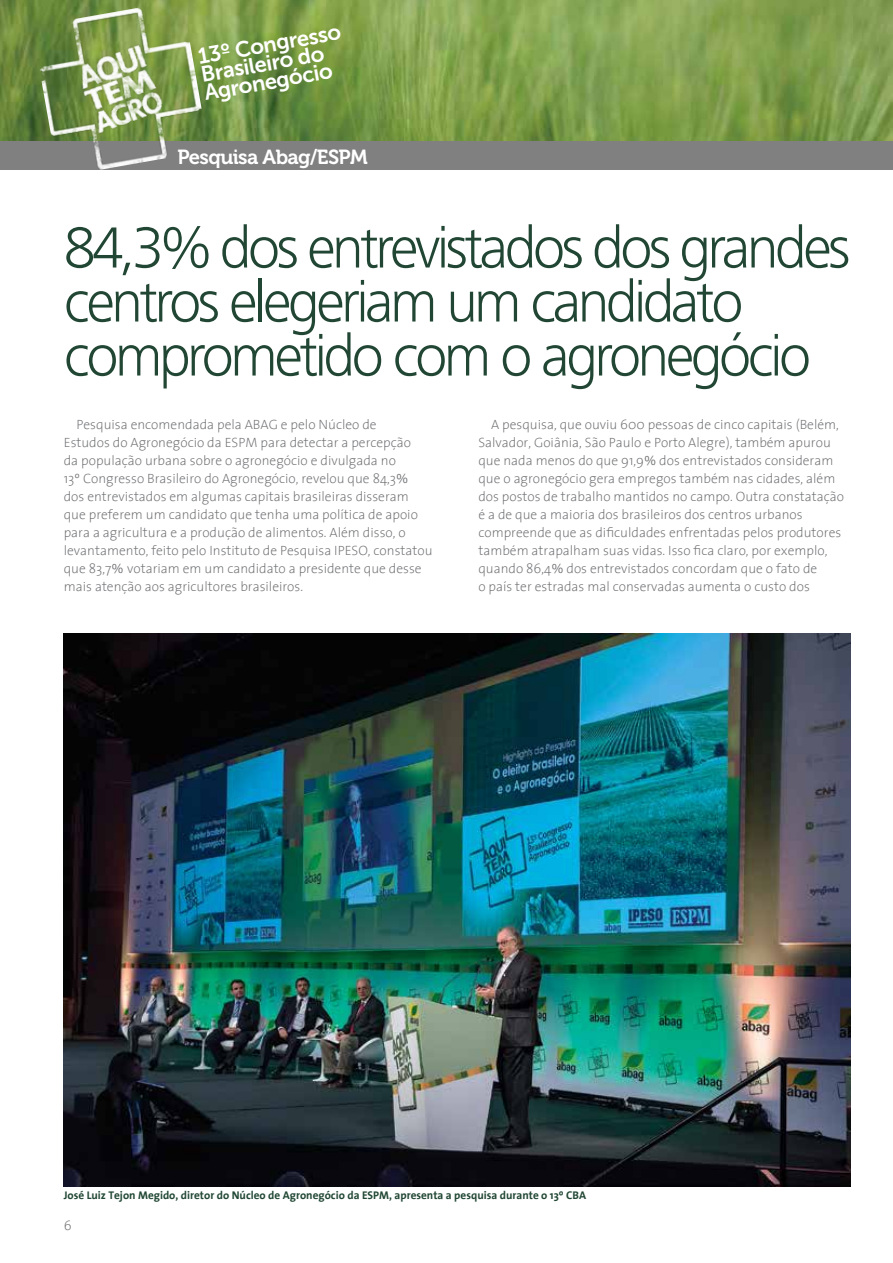
<style>
.page{position:relative;width:893px;height:1263px;background:#fff}
.page>*{position:absolute;margin:0;border:0;box-sizing:border-box;transform-origin:0 0}
.t1{font:300 60px/54px "Frutiger Next LT";letter-spacing:-.06em;color:#214734}
.t2{font:22.05px/18.5px "Museo Sans 700";color:#fff}
.t3{font:20.25px "Museo 700";letter-spacing:-.03em;color:#fff}
.t4{font:200 13.5px/18px "The Sans";color:#6d6e71}
.t5{font:700 11.25px "The Sans";color:#214734}
.s1{font-family:"Frutiger Next LT";font-weight:400}
</style>
<div class="page">
<div style="left:0;top:43px;width:893px;height:127px;background:#808080"></div>
<img style="left:0;top:0;width:893px;height:140px">
<img style="left:32px;top:0;width:177px;height:170px">
<img style="left:64px;top:634px;width:786px;height:552px">
<h2 class="t2" style="left:196px;top:48px;width:147px;rotate:-10deg">13º Congresso<br>Brasileiro do<br>Agronegócio</h2>
<h3 class="t3" style="left:178px;top:146px;width:192px">Pesquisa Abag/ESPM</h3>
<h1 class="t1" style="left:64px;top:221px;width:788px">84,3% dos entrevistados dos grandes centros elegeriam um candidato comprometido com o agronegócio</h1>
<p class="t4" style="left:478px;top:415px;width:367px;text-indent:13px">A pesquisa, que ouviu 600 pessoas de cinco capitais (Belém, Salvador, Goiânia, São Paulo e Porto Alegre), também apurou que nada menos do que 91,9<span class="s1">%</span> dos entrevistados consideram que o agronegócio gera empregos também nas cidades, além dos postos de trabalho mantidos no campo. Outra constatação é a de que a maioria dos brasileiros dos centros urbanos compreende que as dificuldades enfrentadas pelos produtores também atrapalham suas vidas. Isso fica claro, por exemplo, quando 86,4<span class="s1">%</span> dos entrevistados concordam que o fato de<br>o país ter estradas mal conservadas aumenta o custo dos</p>
<p class="t4" style="left:64px;top:415px;width:370px;text-indent:13px">Pesquisa encomendada pela ABAG e pelo Núcleo de<br>Estudos do Agronegócio da ESPM para detectar a percepção<br>da população urbana sobre o agronegócio e divulgada no<br>13º Congresso Brasileiro do Agronegócio, revelou que 84,3<span class="s1">%<br></span>dos entrevistados em algumas capitais brasileiras disseram que preferem um candidato que tenha uma política de apoio para a agricultura e a produção de alimentos. Além disso, o levantamento, feito pelo Instituto de Pesquisa IPESO, constatou que 83,7<span class="s1">%</span> votariam em um candidato a presidente que desse mais atenção aos agricultores brasileiros.</p>
<p class="t5" style="left:64px;top:1186px;width:524px">José Luiz Tejon Megido, diretor do Núcleo de Agronegócio da ESPM, apresenta a pesquisa durante o 13º CBA</p>
<p class="t4" style="left:64px;top:1216px;width:9px">6</p>
</div>
